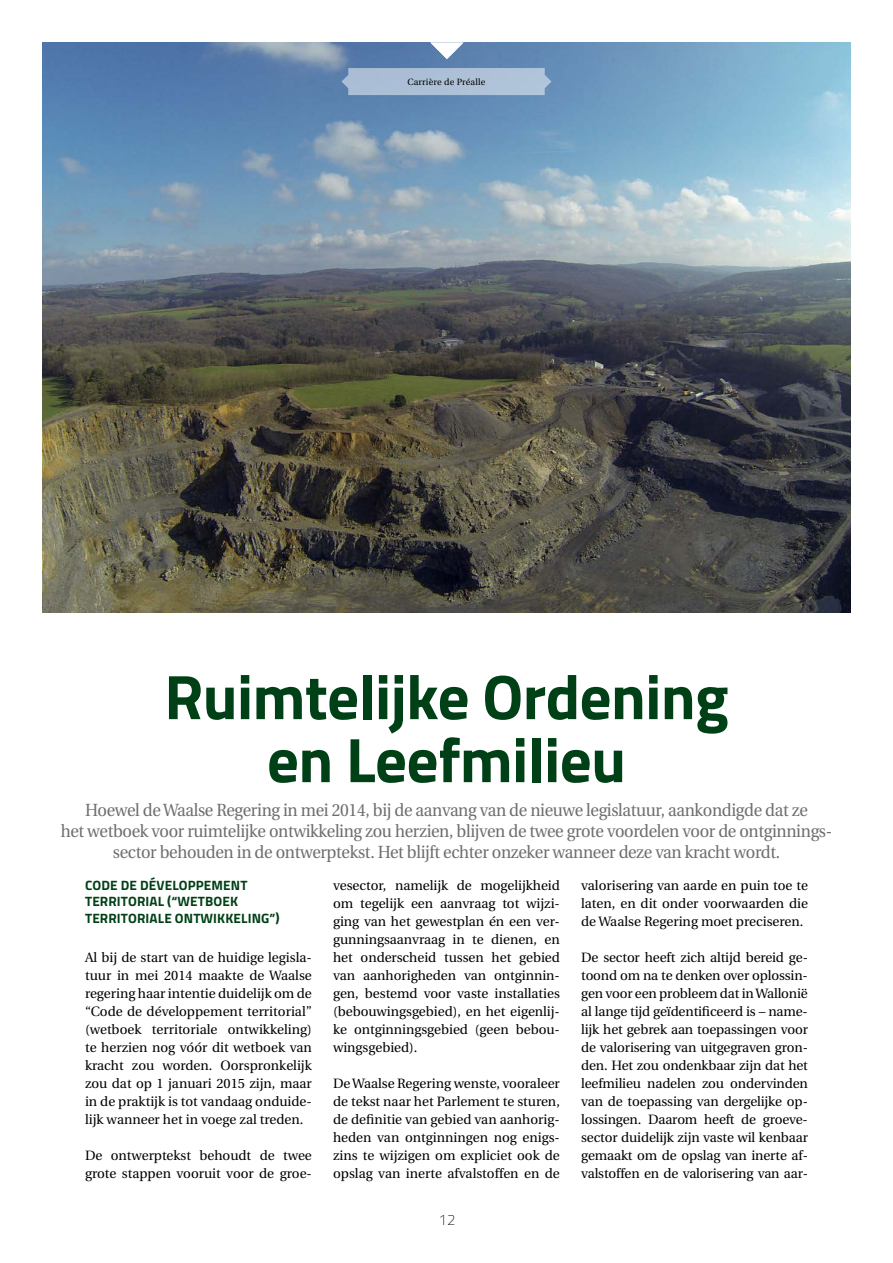
<style>
.page{position:relative;width:893px;height:1263px;background:#fff}
.page>*{position:absolute;margin:0;border:0;box-sizing:border-box;transform-origin:0 0}
.t1{font:700 63px/63px "Titillium";letter-spacing:-.01em;color:#004016;text-align:center}
.t2{font:17.55px/21px "Utopia";letter-spacing:-.02em;color:#6e6e6e;text-align:center;scale:.94 1}
.t3{font:100 15px "Titillium";color:#000}
.t4{font:13.5px/18px "Utopia";letter-spacing:-.005em;color:#000;text-align:justify}
.t5{font:700 13.5px/16.5px "Titillium";letter-spacing:.01em;color:#004016}
.t6{font:9px "Utopia";letter-spacing:.02em;color:#000}
</style>
<div class="page">
<img style="left:43px;top:43px;width:807px;height:569px">
<div style="left:341px;top:68px;width:210px;height:27px;background:#acc0d7"></div>
<svg style="left:374px;top:43px;width:145px;height:16px;background:#6c8cb6"></svg>
<p class="t6" style="left:407px;top:77px;width:80px">Carrière de Préalle</p>
<h1 class="t1" style="left:164px;top:662px;width:566px">RUIMTELIJKE ORDENING<br>EN LEEFMILIEU</h1>
<p class="t2" style="left:61px;top:800px;width:822px">Hoewel de Waalse Regering in mei 2014, bij de aanvang van de nieuwe legislatuur, aankondigde dat ze<br>het wetboek voor ruimtelijke ontwikkeling zou herzien, blijven de twee grote voordelen voor de ontginnings&shy;sector behouden in de ontwerptekst. Het blijft echter onzeker wanneer deze van kracht wordt.</p>
<p class="t5" style="left:85px;top:876px;width:196px">CODE DE DÉVELOPPEMENT<br>TERRITORIAL (“WETBOEK<br>TERRITORIALE ONTWIKKELING”)</p>
<p class="t4" style="left:85px;top:948px;width:228px">Al bij de start van de huidige legisla&shy;tuur in mei 2014 maakte de Waalse regering haar intentie duidelijk om de “Code de développement territorial” (wetboek territoriale ontwikkeling) te herzien nog vóór dit wetboek van kracht zou worden. Oorspronkelijk zou dat op 1 januari 2015 zijn, maar in de praktijk is tot vandaag onduide&shy;lijk wanneer het in voege zal treden.</p>
<p class="t4" style="left:85px;top:1146px;width:228px">De ontwerptekst behoudt de twee grote stappen vooruit voor de groe-</p>
<p class="t4" style="left:333px;top:876px;width:228px">vesector, namelijk de mogelijkheid om tegelijk een aanvraag tot wijzi&shy;ging van het gewestplan én een ver&shy;gunningsaanvraag in te dienen, en het onderscheid tussen het gebied van aanhorigheden van ontginnin&shy;gen, bestemd voor vaste installaties (bebouwingsgebied), en het eigenlij&shy;ke ontginningsgebied (geen bebou&shy;wingsgebied).</p>
<p class="t4" style="left:333px;top:1074px;width:228px">De Waalse Regering wenste, vooraleer de tekst naar het Parlement te sturen, de definitie van gebied van aanhorig&shy;heden van ontginningen nog enigs&shy;zins te wijzigen om expliciet ook de opslag van inerte afvalstoffen en de</p>
<p class="t3" style="left:438px;top:1209px;width:19px">12</p>
<p class="t4" style="left:581px;top:876px;width:228px">valorisering van aarde en puin toe te laten, en dit onder voorwaarden die de Waalse Regering moet preciseren.</p>
<p class="t4" style="left:581px;top:948px;width:228px">De sector heeft zich altijd bereid ge&shy;toond om na te denken over oplossin&shy;gen voor een probleem dat in Wallonië al lange tijd geïdentificeerd is – name&shy;lijk het gebrek aan toepassingen voor de valorisering van uitgegraven gron&shy;den. Het zou ondenkbaar zijn dat het leefmilieu nadelen zou ondervinden van de toepassing van dergelijke op&shy;lossingen. Daarom heeft de groeve&shy;sector duidelijk zijn vaste wil kenbaar gemaakt om de opslag van inerte af&shy;valstoffen en de valorisering van aar-</p>
</div>
